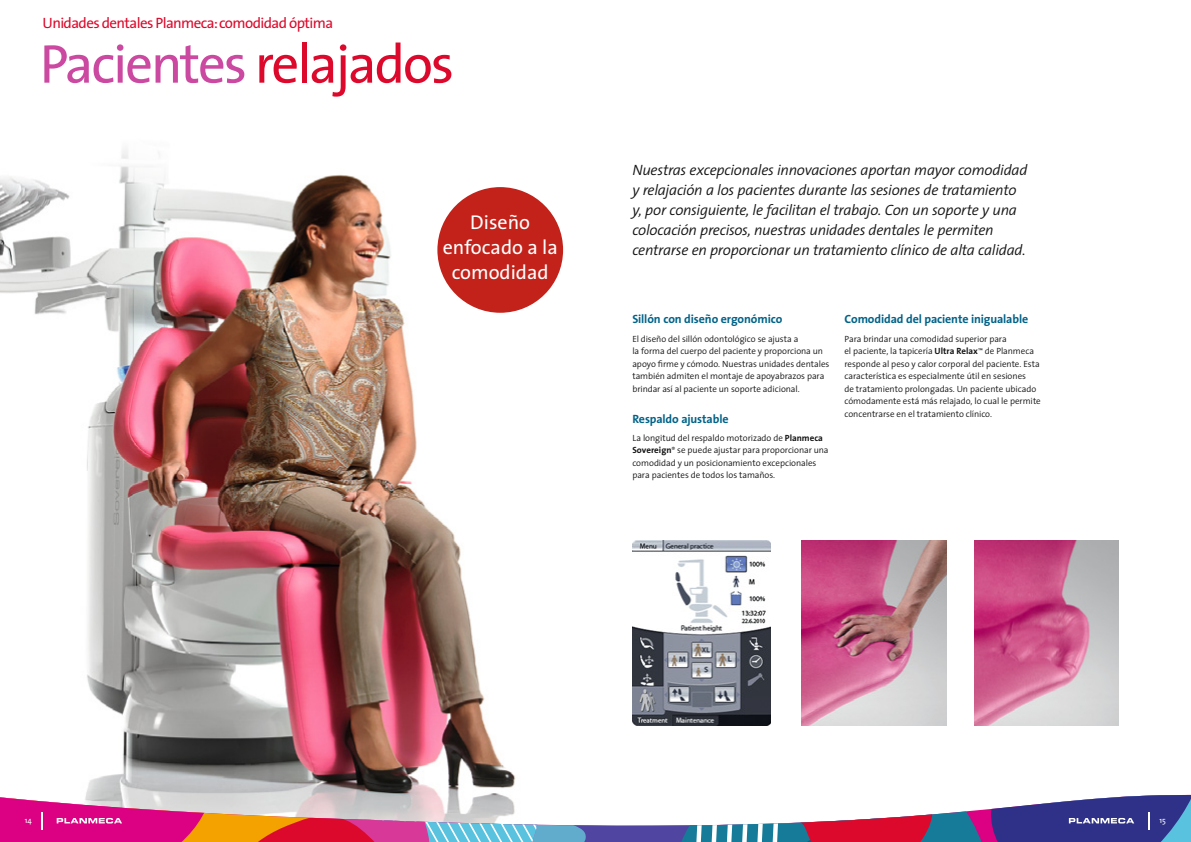
<style>
.page{position:relative;width:1191px;height:842px;background:#fff}
.page>*{position:absolute;margin:0;border:0;box-sizing:border-box;transform-origin:0 0}
.t1{font:55px "The Sans";letter-spacing:-.04em;color:#cc49a2}
.t2{font:20px/25px "The Sans";color:#fff;text-align:center}
.t3{font:italic 300 15px/20px "The Sans";letter-spacing:-.02em;color:#141313}
.t4{font:15px "The Sans";letter-spacing:-.04em;color:#dd092c}
.t5{font:700 12px "The Sans";letter-spacing:-.01em;color:#006288}
.t6{font:300 9px/12.5px "The Sans";letter-spacing:-.005em;color:#141313}
.t7{font:8px "The Sans";color:#fff}
.s1{color:#dd092c}
.s2{font-weight:700}
</style>
<div class="page">
<img style="left:632px;top:541px;width:138px;height:144px">
<img style="left:0;top:149px;width:564px;height:536px">
<svg style="left:621px;top:685px;width:54px;height:157px"></svg>
<img style="left:801px;top:541px;width:145px;height:144px">
<img style="left:974px;top:541px;width:144px;height:144px">
<svg style="left:0;top:685px;width:621px;height:157px"></svg>
<svg style="left:675px;top:685px;width:516px;height:157px"></svg>
<div style="left:437px;top:187px;width:126px;height:126px;background:#c2221a;border-radius:50%"></div>
<h3 class="t4" style="left:43px;top:17px;width:292px">Unidades dentales Planmeca: comodidad óptima</h3>
<h1 class="t1" style="left:40px;top:41px;width:416px">Pacientes <span class="s1">relajados</span></h1>
<h2 class="t2" style="left:443px;top:212px;width:117px">Diseño enfocado a la comodidad</h2>
<p class="t3" style="left:632px;top:162px;width:397px">Nuestras excepcionales innovaciones aportan mayor comodidad y relajación a los pacientes durante las sesiones de tratamiento y, por consiguiente, le facilitan el trabajo. Con un soporte y una colocación precisos, nuestras unidades dentales le permiten centrarse en proporcionar un tratamiento clínico de alta calidad.</p>
<h3 class="t5" style="left:632px;top:314px;width:151px">Sillón con diseño ergonómico</h3>
<p class="t6" style="left:632px;top:333px;width:199px">El diseño del sillón odontológico se ajusta a<br>la forma del cuerpo del paciente y proporciona un apoyo firme y cómodo. Nuestras unidades dentales también admiten el montaje de apoyabrazos para brindar así al paciente un soporte adicional.</p>
<h3 class="t5" style="left:632px;top:414px;width:98px">Respaldo ajustable</h3>
<p class="t6" style="left:632px;top:432px;width:198px">La longitud del respaldo motorizado de <span class="s2">Planmeca Sovereign</span><sup>®</sup> se puede ajustar para proporcionar una comodidad y un posicionamiento excepcionales para pacientes de todos los tamaños.</p>
<h3 class="t5" style="left:844px;top:314px;width:185px">Comodidad del paciente inigualable</h3>
<p class="t6" style="left:844px;top:333px;width:198px">Para brindar una comodidad superior para<br>el paciente, la tapicería <span class="s2">Ultra Relax</span><sup>™</sup> de Planmeca responde al peso y calor corporal del paciente. Esta característica es especialmente útil en sesiones<br>de tratamiento prolongadas. Un paciente ubicado cómodamente está más relajado, lo cual le permite concentrarse en el tratamiento clínico.</p>
<p class="t7" style="left:25px;top:816px;width:9px">14</p>
<p class="t7" style="left:1159px;top:816px;width:8px">15</p>
</div>
